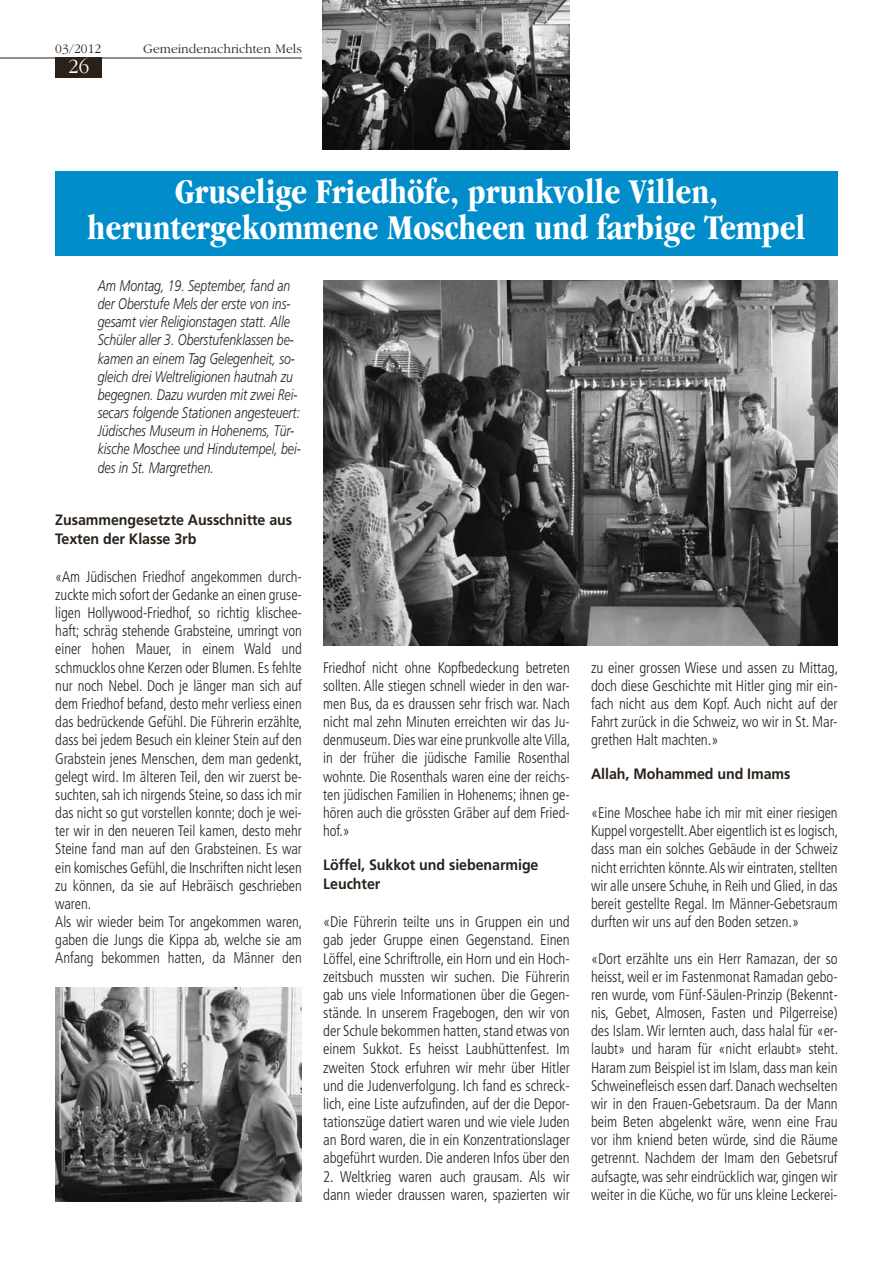
<style>
.page{position:relative;width:893px;height:1263px;background:#fff}
.page>*{position:absolute;margin:0;border:0;box-sizing:border-box;transform-origin:0 0}
.t1{font:700 condensed 36px/36px "Garamond";letter-spacing:-.005em;color:#fff;text-align:center}
.t2{font:300 21px "Garamond";color:#fff}
.t3{font:300 condensed 15.3px/18.1px "Frutiger";letter-spacing:-.005em;color:#29211a;text-align:justify;scale:.95 1}
.t4{font:300 condensed 15.3px/18.1px "Frutiger";letter-spacing:-.005em;color:#29211a;text-align:justify}
.t5{font:300 condensed 15.3px/18.1px "Frutiger";letter-spacing:-.005em;color:#29211a;text-align:justify;scale:.96 1}
.t6{font:italic 300 15.3px/18.1px "Frutiger";letter-spacing:-.005em;color:#29211a;scale:.8 1}
.t7{font:700 15px/19.2px "Frutiger";letter-spacing:-.005em;color:#29211a;scale:.95 1}
.t8{font:300 13.5px "Garamond";color:#29211a}
</style>
<div class="page">
<div style="left:55px;top:57px;width:47px;height:21px;background:#29211a"></div>
<hr style="left:0;top:58px;width:302px;height:1px;background:#29211a">
<div style="left:55px;top:171px;width:783px;height:84px;background:#008dca"></div>
<img style="left:55px;top:988px;width:247px;height:214px">
<img style="left:323px;top:0;width:247px;height:150px">
<img style="left:323px;top:281px;width:515px;height:365px">
<p class="t8" style="left:55px;top:41px;width:47px">03/2012</p>
<p class="t8" style="left:143px;top:41px;width:160px">Gemeindenachrichten Mels</p>
<h2 class="t2" style="left:68px;top:56px;width:22px">26</h2>
<h1 class="t1" style="left:88px;top:173px;width:719px">Gruselige Friedhöfe, prunkvolle Villen, heruntergekommene Moscheen und farbige Tempel</h1>
<p class="t6" style="left:98px;top:277px;width:255px">Am Montag, 19. September, fand an der Oberstufe Mels der erste von ins&shy;gesamt vier Religionstagen statt. Alle Schüler aller 3. Oberstufenklassen be&shy;kamen an einem Tag Gelegenheit, so&shy;gleich drei Weltreligionen hautnah zu begegnen. Dazu wurden mit zwei Rei&shy;secars folgende Stationen angesteuert:<br>Jüdisches Museum in Hohenems, Tür&shy;kische Moschee und Hindutempel, bei&shy;des in St. Margrethen.</p>
<p class="t7" style="left:55px;top:510px;width:251px">Zusammengesetzte Ausschnitte aus<br>Texten der Klasse 3rb</p>
<p class="t3" style="left:55px;top:568px;width:262px;text-align:left">«Am Jüdischen Friedhof angekommen durch&shy;zuckte mich sofort der Gedanke an einen gruse&shy;ligen Hollywood-Friedhof, so richtig klischee&shy;haft; schräg stehende Grabsteine, umringt von einer hohen Mauer, in einem Wald und schmucklos ohne Kerzen oder Blumen. Es fehlte nur noch Nebel. Doch je länger man sich auf dem Friedhof befand, desto mehr verliess einen das bedrückende Gefühl. Die Führerin erzählte, dass bei jedem Besuch ein kleiner Stein auf den Grabstein jenes Menschen, dem man gedenkt, gelegt wird. Im älteren Teil, den wir zuerst be&shy;suchten, sah ich nirgends Steine, so dass ich mir das nicht so gut vorstellen konnte; doch je wei&shy;ter wir in den neueren Teil kamen, desto mehr Steine fand man auf den Grabsteinen. Es war ein komisches Gefühl, die Inschriften nicht lesen zu können, da sie auf Hebräisch geschrieben waren.<br>Als wir wieder beim Tor angekommen waren, gaben die Jungs die Kippa ab, welche sie am Anfang bekommen hatten, da Männer den</p>
<p class="t3" style="left:323px;top:658px;width:262px">Friedhof nicht ohne Kopfbedeckung betreten sollten. Alle stiegen schnell wieder in den war&shy;men Bus, da es draussen sehr frisch war. Nach nicht mal zehn Minuten erreichten wir das Ju&shy;denmuseum. Dies war eine prunkvolle alte Villa, in der früher die jüdische Familie Rosenthal wohnte. Die Rosenthals waren eine der reichs&shy;ten jüdischen Familien in Hohenems; ihnen ge&shy;hören auch die grössten Gräber auf dem Fried&shy;hof.»</p>
<p class="t7" style="left:323px;top:855px;width:228px">Löffel, Sukkot und siebenarmige<br>Leuchter</p>
<p class="t4" style="left:323px;top:913px;width:248px">«Die Führerin teilte uns in Gruppen ein und gab jeder Gruppe einen Gegenstand. Einen Löffel, eine Schriftrolle, ein Horn und ein Hoch&shy;zeitsbuch mussten wir suchen. Die Führerin gab uns viele Informationen über die Gegen&shy;stände. In unserem Fragebogen, den wir von der Schule bekommen hatten, stand etwas von einem Sukkot. Es heisst Laubhüttenfest. Im zweiten Stock erfuhren wir mehr über Hitler und die Judenverfolgung. Ich fand es schreck&shy;lich, eine Liste aufzufinden, auf der die Depor&shy;tationszüge datiert waren und wie viele Juden an Bord waren, die in ein Konzentrationslager abgeführt wurden. Die anderen Infos über den</p>
<p class="t4" style="left:323px;top:1167px;width:248px">2. Weltkrieg waren auch grausam. Als wir dann wieder draussen waren, spazierten wir</p>
<p class="t4" style="left:591px;top:658px;width:249px">zu einer grossen Wiese und assen zu Mittag, doch diese Geschichte mit Hitler ging mir ein&shy;fach nicht aus dem Kopf. Auch nicht auf der Fahrt zurück in die Schweiz, wo wir in St. Mar&shy;grethen Halt machten.»</p>
<p class="t7" style="left:591px;top:765px;width:211px">Allah, Mohammed und Imams</p>
<p class="t3" style="left:591px;top:804px;width:262px">«Eine Moschee habe ich mir mit einer riesigen Kuppel vorgestellt. Aber eigentlich ist es logisch, dass man ein solches Gebäude in der Schweiz nicht errichten könnte. Als wir eintraten, stellten wir alle unsere Schuhe, in Reih und Glied, in das bereit gestellte Regal. Im Männer-Gebetsraum durften wir uns auf den Boden setzen.»</p>
<p class="t5" style="left:591px;top:949px;width:259px">«Dort erzählte uns ein Herr Ramazan, der so heisst, weil er im Fastenmonat Ramadan gebo&shy;ren wurde, vom Fünf-Säulen-Prinzip (Bekennt&shy;nis, Gebet, Almosen, Fasten und Pilgerreise) des Islam. Wir lernten auch, dass halal für «er&shy;laubt» und haram für «nicht erlaubt» steht.<br>Haram zum Beispiel ist im Islam, dass man kein Schweinefleisch essen darf. Danach wechselten wir in den Frauen-Gebetsraum. Da der Mann beim Beten abgelenkt wäre, wenn eine Frau vor ihm kniend beten würde, sind die Räume getrennt. Nachdem der Imam den Gebetsruf aufsagte, was sehr eindrücklich war, gingen wir weiter in die Küche, wo für uns kleine Leckerei-</p>
</div>
